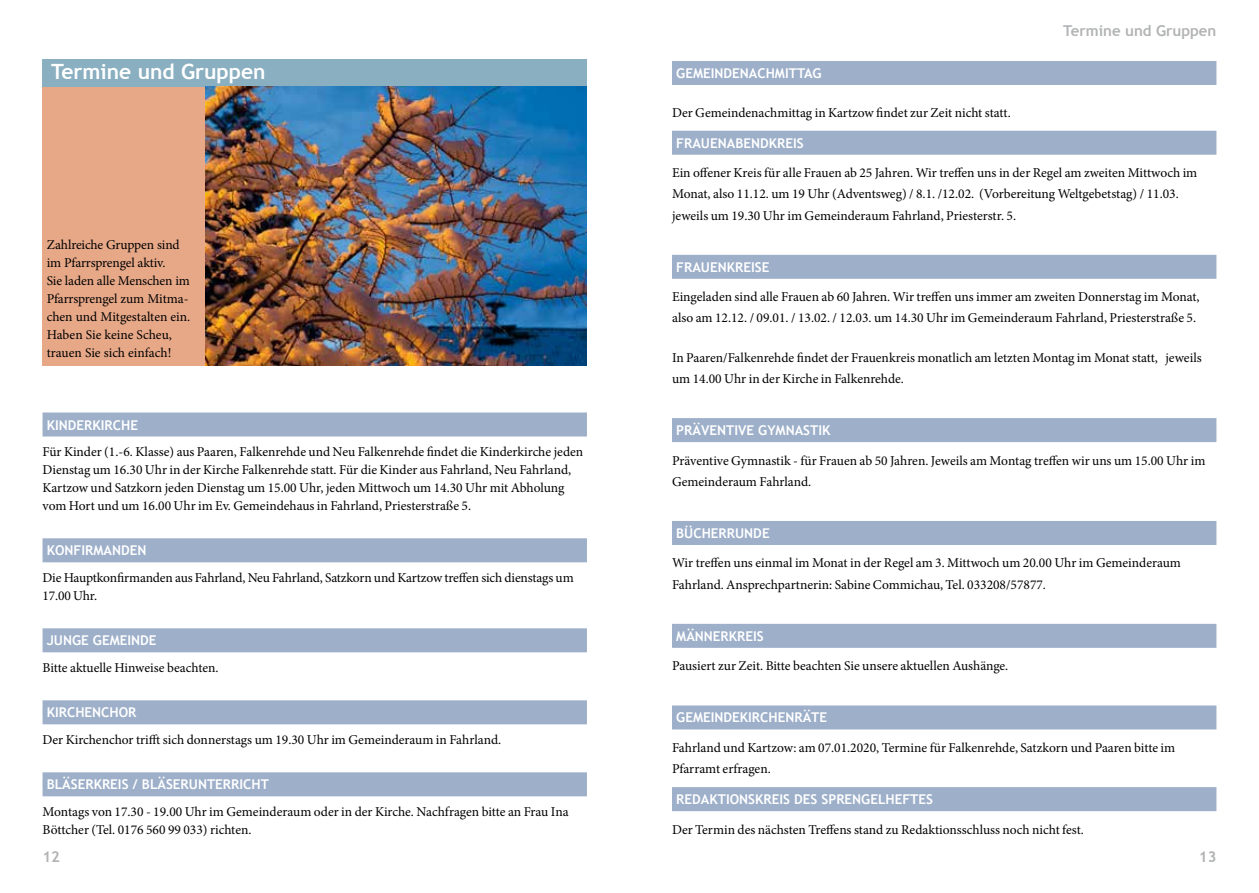
<style>
.page{position:relative;width:1259px;height:893px;background:#fff}
.page>*{position:absolute;margin:0;border:0;box-sizing:border-box;transform-origin:0 0}
.t1{font:700 21px "Trebuchet MS";color:#fff}
.t2{font:700 15px "Trebuchet MS";color:#b1b3b4}
.t3{font:13.5px/18px "Minion Pro";letter-spacing:-.005em;color:#000}
.t4{font:700 13.5px "Trebuchet MS";color:#fff}
</style>
<div class="page">
<div style="left:43px;top:87px;width:162px;height:279px;background:#e7a888"></div>
<div style="left:43px;top:60px;width:544px;height:27px;background:#8aafc0"></div>
<div style="left:43px;top:412px;width:544px;height:24px;background:#9dafc9"></div>
<div style="left:43px;top:538px;width:544px;height:24px;background:#9dafc9"></div>
<div style="left:43px;top:628px;width:544px;height:24px;background:#9dafc9"></div>
<div style="left:43px;top:700px;width:544px;height:24px;background:#9dafc9"></div>
<div style="left:43px;top:772px;width:544px;height:24px;background:#9dafc9"></div>
<div style="left:672px;top:61px;width:544px;height:24px;background:#9dafc9"></div>
<div style="left:672px;top:131px;width:544px;height:24px;background:#9dafc9"></div>
<div style="left:672px;top:255px;width:544px;height:24px;background:#9dafc9"></div>
<div style="left:672px;top:418px;width:544px;height:24px;background:#9dafc9"></div>
<div style="left:672px;top:521px;width:544px;height:24px;background:#9dafc9"></div>
<div style="left:672px;top:624px;width:544px;height:24px;background:#9dafc9"></div>
<div style="left:672px;top:705px;width:544px;height:24px;background:#9dafc9"></div>
<div style="left:672px;top:787px;width:544px;height:24px;background:#9dafc9"></div>
<img style="left:205px;top:86px;width:382px;height:280px">
<h1 class="t1" style="left:51px;top:59px;width:216px">Termine und Gruppen</h1>
<p class="t3" style="left:47px;top:236px;width:145px">Zahlreiche Gruppen sind im Pfarrsprengel aktiv.<br>Sie laden alle Menschen im<br>Pfarrsprengel zum Mitma&shy;chen und Mitgestalten ein.<br>Haben Sie keine Scheu, trauen Sie sich einfach!</p>
<p class="t4" style="left:47px;top:416px;width:93px">KINDERKIRCHE</p>
<p class="t3" style="left:43px;top:442px;width:542px">Für Kinder (1.-6. Klasse) aus Paaren, Falkenrehde und Neu Falkenrehde findet die Kinderkirche jeden Dienstag um 16.30 Uhr in der Kirche Falkenrehde statt. Für die Kinder aus Fahrland, Neu Fahrland, Kartzow und Satzkorn jeden Dienstag um 15.00 Uhr, jeden Mittwoch um 14.30 Uhr mit Abholung vom Hort und um 16.00 Uhr im Ev. Gemeindehaus in Fahrland, Priesterstraße 5.</p>
<p class="t4" style="left:47px;top:542px;width:101px">KONFIRMANDEN</p>
<p class="t3" style="left:43px;top:568px;width:533px">Die Hauptkonfirmanden aus Fahrland, Neu Fahrland, Satzkorn und Kartzow treffen sich dienstags um<br>17.00 Uhr.</p>
<p class="t4" style="left:47px;top:632px;width:111px">JUNGE GEMEINDE</p>
<p class="t3" style="left:43px;top:658px;width:178px">Bitte aktuelle Hinweise beachten.</p>
<p class="t4" style="left:47px;top:704px;width:91px">KIRCHENCHOR</p>
<p class="t3" style="left:43px;top:730px;width:460px">Der Kirchenchor trifft sich donnerstags um 19.30 Uhr im Gemeinderaum in Fahrland.</p>
<p class="t4" style="left:47px;top:776px;width:224px">BLÄSERKREIS / BLÄSERUNTERRICHT</p>
<p class="t3" style="left:43px;top:802px;width:527px">Montags von 17.30 - 19.00 Uhr im Gemeinderaum oder in der Kirche. Nachfragen bitte an Frau Ina<br>Böttcher (Tel. 0176 560 99 033) richten.</p>
<p class="t2" style="left:1063px;top:21px;width:155px">Termine und Gruppen</p>
<p class="t4" style="left:676px;top:65px;width:147px">GEMEINDENACHMITTAG</p>
<p class="t3" style="left:672px;top:103px;width:340px">Der Gemeindenachmittag in Kartzow findet zur Zeit nicht statt.</p>
<p class="t4" style="left:676px;top:134px;width:129px">FRAUENABENDKREIS</p>
<p class="t3" style="left:672px;top:162px;width:527px;line-height:21.1px">Ein offener Kreis für alle Frauen ab 25 Jahren. Wir treffen uns in der Regel am zweiten Mittwoch im<br>Monat, also 11.12. um 19 Uhr (Adventsweg) / 8.1. /12.02. (Vorbereitung Weltgebetstag) / 11.03. jeweils um 19.30 Uhr im Gemeinderaum Fahrland, Priesterstr. 5.</p>
<p class="t4" style="left:676px;top:259px;width:95px">FRAUENKREISE</p>
<p class="t3" style="left:672px;top:286px;width:529px;line-height:21.1px">Eingeladen sind alle Frauen ab 60 Jahren. Wir treffen uns immer am zweiten Donnerstag im Monat, also am 12.12. / 09.01. / 13.02. / 12.03. um 14.30 Uhr im Gemeinderaum Fahrland, Priesterstraße 5.</p>
<p class="t3" style="left:672px;top:347px;width:531px;line-height:21.1px">In Paaren/Falkenrehde findet der Frauenkreis monatlich am letzten Montag im Monat statt, jeweils um 14.00 Uhr in der Kirche in Falkenrehde.</p>
<p class="t4" style="left:676px;top:422px;width:156px">PRÄVENTIVE GYMNASTIK</p>
<p class="t3" style="left:672px;top:450px;width:535px;line-height:21.1px">Präventive Gymnastik - für Frauen ab 50 Jahren. Jeweils am Montag treffen wir uns um 15.00 Uhr im<br>Gemeinderaum Fahrland.</p>
<p class="t4" style="left:676px;top:525px;width:95px">BÜCHERRUNDE</p>
<p class="t3" style="left:672px;top:553px;width:510px;line-height:21.1px">Wir treffen uns einmal im Monat in der Regel am 3. Mittwoch um 20.00 Uhr im Gemeinderaum<br>Fahrland. Ansprechpartnerin: Sabine Commichau, Tel. 033208/57877.</p>
<p class="t4" style="left:676px;top:628px;width:89px">MÄNNERKREIS</p>
<p class="t3" style="left:672px;top:657px;width:338px">Pausiert zur Zeit. Bitte beachten Sie unsere aktuellen Aushänge.</p>
<p class="t4" style="left:676px;top:709px;width:152px">GEMEINDEKIRCHENRÄTE</p>
<p class="t3" style="left:672px;top:737px;width:505px;line-height:21.1px">Fahrland und Kartzow: am 07.01.2020, Termine für Falkenrehde, Satzkorn und Paaren bitte im<br>Pfarramt erfragen.</p>
<p class="t4" style="left:676px;top:791px;width:258px">REDAKTIONSKREIS DES SPRENGELHEFTES</p>
<p class="t3" style="left:672px;top:820px;width:413px">Der Termin des nächsten Treffens stand zu Redaktionsschluss noch nicht fest.</p>
<p class="t2" style="left:43px;top:847px;width:19px">12</p>
<p class="t2" style="left:1198px;top:847px;width:19px">13</p>
</div>
